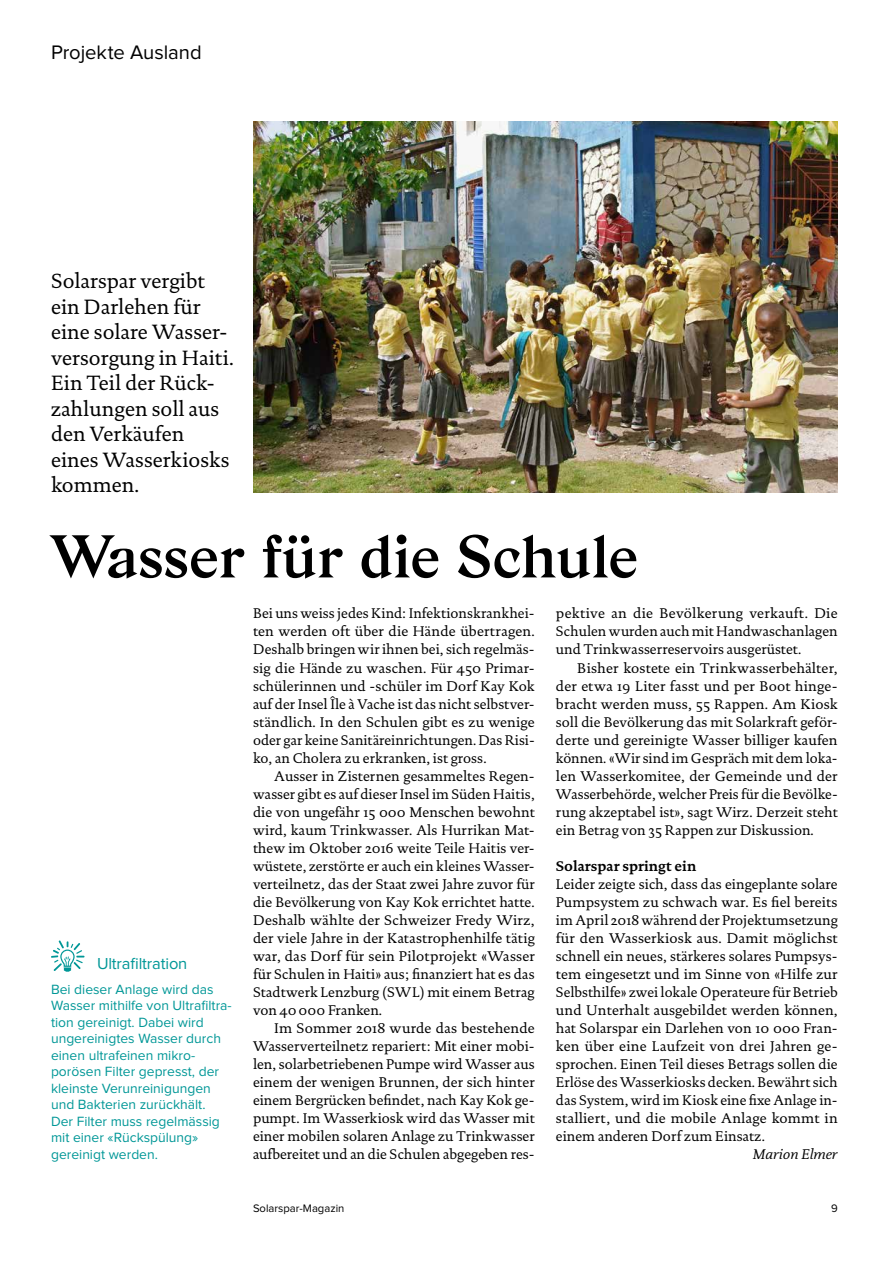
<style>
.page{position:relative;width:893px;height:1263px;background:#fff}
.page>*{position:absolute;margin:0;border:0;box-sizing:border-box;transform-origin:0 0}
.t1{font:60px "Gza Seminegra";color:#000}
.Lead_14{font:21px/25.5px "DTL Documenta TOT";color:#000}
.Rubrik_13_5{font:20.25px "Proxima Nova";letter-spacing:-.005em;color:#000}
.Box_Titel_Proxima_11{font:16.5px "Proxima Nova";letter-spacing:-.01em;color:#009797}
.Text_9_5_mEZ_Block{font:14.25px/18px "DTL Documenta TOT";color:#000;text-align:justify}
.Text_9_5_oEZ_Block{font:14.25px/18px "DTL Documenta TOT";color:#000;text-align:justify}
.Zwischentitel_9_5_Bo{font:700 14.25px "DTL Documenta ST";color:#000}
.Text_9_5_oEZ_Block-2{font:italic 14.25px "DTL Documenta ST";color:#000}
.Box_Proxima_9_25{font:13.8px/16.5px "Proxima Nova";color:#009797}
.t2{font:11.25px "Proxima Nova";color:#000}
</style>
<div class="page">
<img style="left:253px;top:121px;width:585px;height:371px">
<svg style="left:51px;top:940px;width:34px;height:32px"></svg>
<p class="Rubrik_13_5" style="left:51px;top:43px;width:152px">Projekte Ausland</p>
<p class="Lead_14" style="left:51px;top:268px;width:184px">Solarspar vergibt ein Darlehen für eine solare Wasser&shy;versorgung in Haiti.<br>Ein Teil der Rück&shy;zahlungen soll aus den Verkäufen eines Wasserkiosks kommen.</p>
<p class="t1" style="left:51px;top:520px;width:589px">Wasser für die Schule</p>
<p class="Box_Titel_Proxima_11" style="left:97px;top:956px;width:92px">Ultrafiltration</p>
<p class="Box_Proxima_9_25" style="left:51px;top:981px;width:182px">Bei dieser Anlage wird das<br>Wasser mithilfe von Ultrafiltra&shy;tion gereinigt. Dabei wird ungereinigtes Wasser durch einen ultrafeinen mikro&shy;porösen Filter gepresst, der kleinste Verunreinigungen und Bakterien zurückhält.<br>Der Filter muss regelmässig mit einer «Rückspülung» gereinigt werden.</p>
<p class="Text_9_5_oEZ_Block" style="left:253px;top:605px;width:283px">Bei uns weiss jedes Kind: Infektionskrankhei&shy;ten werden oft über die Hände übertragen.<br>Deshalb bringen wir ihnen bei, sich regelmäs&shy;sig die Hände zu waschen. Für 450 Primar&shy;schülerinnen und -schüler im Dorf Kay Kok auf der Insel Île à Vache ist das nicht selbstver&shy;ständlich. In den Schulen gibt es zu wenige oder gar keine Sanitäreinrichtungen. Das Risi&shy;ko, an Cholera zu erkranken, ist gross.</p>
<p class="Text_9_5_mEZ_Block" style="left:253px;top:767px;width:283px;text-indent:21px">Ausser in Zisternen gesammeltes Regen&shy;wasser gibt es auf dieser Insel im Süden Haitis, die von ungefähr 15 000 Menschen bewohnt wird, kaum Trinkwasser. Als Hurrikan Mat&shy;thew im Oktober 2016 weite Teile Haitis ver&shy;wüstete, zerstörte er auch ein kleines Wasser&shy;verteilnetz, das der Staat zwei Jahre zuvor für die Bevölkerung von Kay Kok errichtet hatte.<br>Deshalb wählte der Schweizer Fredy Wirz, der viele Jahre in der Katastrophenhilfe tätig war, das Dorf für sein Pilotprojekt «Wasser für Schulen in Haiti» aus; finanziert hat es das Stadtwerk Lenzburg (SWL) mit einem Betrag von 40000 Franken.</p>
<p class="Text_9_5_mEZ_Block" style="left:253px;top:1019px;width:283px;text-indent:21px">Im Sommer 2018 wurde das bestehende Wasserverteilnetz repariert: Mit einer mobi&shy;len, solarbetriebenen Pumpe wird Wasser aus einem der wenigen Brunnen, der sich hinter einem Bergrücken befindet, nach Kay Kok ge&shy;pumpt. Im Wasserkiosk wird das Wasser mit einer mobilen solaren Anlage zu Trinkwasser aufbereitet und an die Schulen abgegeben res-</p>
<p class="Text_9_5_mEZ_Block" style="left:556px;top:605px;width:283px">pektive an die Bevölkerung verkauft. Die Schulen wurden auch mit Handwaschanlagen und Trinkwasserreservoirs ausgerüstet.</p>
<p class="Text_9_5_mEZ_Block" style="left:556px;top:659px;width:283px;text-indent:21px">Bisher kostete ein Trinkwasserbehälter, der etwa 19 Liter fasst und per Boot hinge&shy;bracht werden muss, 55 Rappen. Am Kiosk soll die Bevölkerung das mit Solarkraft geför&shy;derte und gereinigte Wasser billiger kaufen können. «Wir sind im Gespräch mit dem loka&shy;len Wasserkomitee, der Gemeinde und der Wasserbehörde, welcher Preis für die Bevölke&shy;rung akzeptabel ist», sagt Wirz. Derzeit steht ein Betrag von 35 Rappen zur Diskussion.</p>
<p class="Zwischentitel_9_5_Bo" style="left:556px;top:857px;width:142px">Solarspar springt ein</p>
<p class="Text_9_5_oEZ_Block" style="left:556px;top:875px;width:283px">Leider zeigte sich, dass das eingeplante solare</p>
<p class="Text_9_5_oEZ_Block" style="left:556px;top:893px;width:283px">Pumpsystem zu schwach war. Es fiel bereits</p>
<p class="Text_9_5_oEZ_Block" style="left:556px;top:911px;width:283px">im April 2018 während der Projektumsetzung</p>
<p class="Text_9_5_oEZ_Block" style="left:556px;top:929px;width:283px">für den Wasserkiosk aus. Damit möglichst</p>
<p class="Text_9_5_oEZ_Block" style="left:556px;top:947px;width:283px">schnell ein neues, stärkeres solares Pumpsys-</p>
<p class="Text_9_5_oEZ_Block" style="left:556px;top:965px;width:283px">tem eingesetzt und im Sinne von «Hilfe zur</p>
<p class="Text_9_5_oEZ_Block" style="left:556px;top:983px;width:283px">Selbsthilfe» zwei lokale Operateure für Betrieb</p>
<p class="Text_9_5_oEZ_Block" style="left:556px;top:1001px;width:283px">und Unterhalt ausgebildet werden können,</p>
<p class="Text_9_5_oEZ_Block" style="left:556px;top:1019px;width:283px">hat Solarspar ein Darlehen von 10 000 Fran-</p>
<p class="Text_9_5_oEZ_Block" style="left:556px;top:1037px;width:281px">ken über eine Laufzeit von drei Jahren ge-</p>
<p class="Text_9_5_oEZ_Block" style="left:556px;top:1055px;width:283px">sprochen. Einen Teil dieses Betrags sollen die</p>
<p class="Text_9_5_oEZ_Block" style="left:556px;top:1073px;width:283px">Erlöse des Wasserkiosks decken. Bewährt sich</p>
<p class="Text_9_5_oEZ_Block" style="left:556px;top:1091px;width:283px">das System, wird im Kiosk eine fixe Anlage in-</p>
<p class="Text_9_5_oEZ_Block" style="left:556px;top:1109px;width:283px">stalliert, und die mobile Anlage kommt in</p>
<p class="Text_9_5_oEZ_Block" style="left:556px;top:1127px;width:211px">einem anderen Dorf zum Einsatz.</p>
<p class="Text_9_5_oEZ_Block-2" style="left:753px;top:1145px;width:86px">Marion Elmer</p>
<p class="t2" style="left:253px;top:1203px;width:93px">Solarspar-Magazin</p>
<p class="t2" style="left:831px;top:1203px;width:8px">9</p>
</div>
